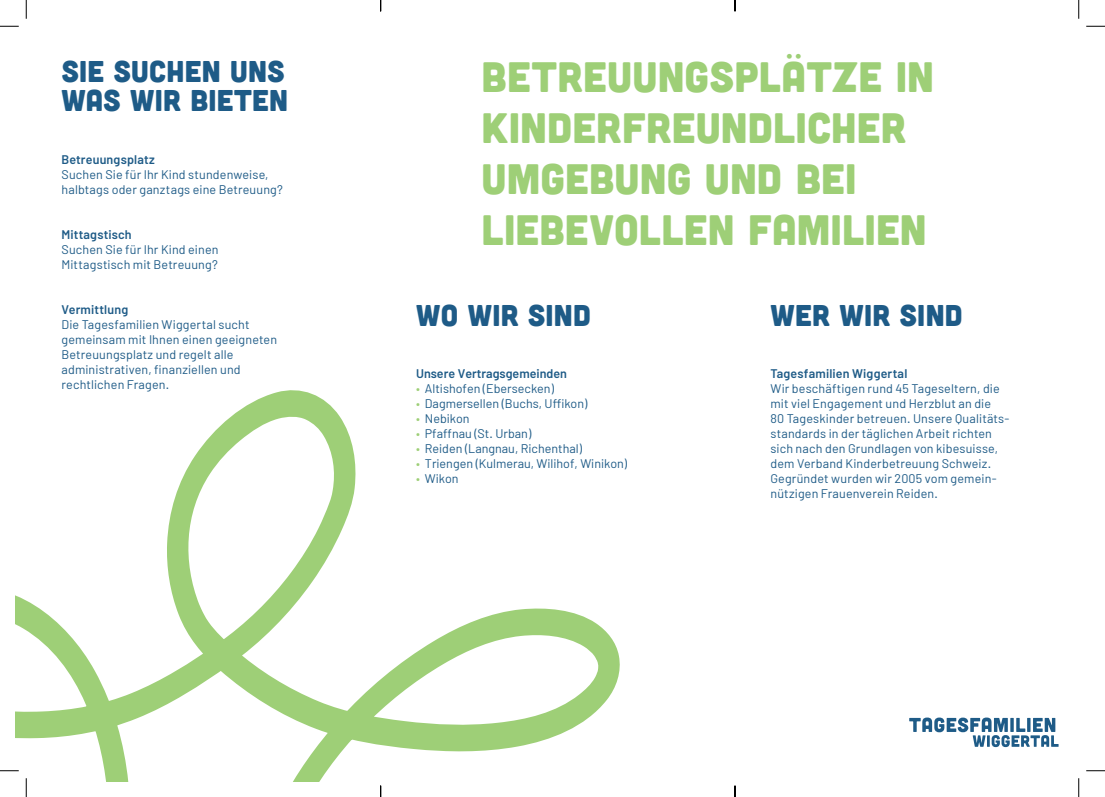
<style>
.page{position:relative;width:1105px;height:797px;background:#fff}
.page>*{position:absolute;margin:0;border:0;box-sizing:border-box;transform-origin:0 0}
.titel_gross{font:42.5px/51px "Cubano";letter-spacing:.005em;color:#9ecf77}
.titel_gross-2{font:30px "Cubano";letter-spacing:.01em;color:#1e5b87}
.text_blau{font:12.5px/15px "Barlow";letter-spacing:.01em;color:#1e5b87}
.text_blau-2{font:600 12.5px "Barlow";letter-spacing:.01em;color:#1e5b87}
.s1{color:#9ecf77}
</style>
<div class="page">
<svg style="left:909px;top:717px;width:149px;height:30px"></svg>
<svg style="left:16px;top:390px;width:604px;height:391px"></svg>
<svg style="left:0;top:25px;width:19px;height:2px"></svg>
<svg style="left:1086px;top:25px;width:19px;height:2px"></svg>
<svg style="left:0;top:770px;width:19px;height:1px"></svg>
<svg style="left:1086px;top:770px;width:19px;height:1px"></svg>
<svg style="left:25px;top:0;width:2px;height:19px"></svg>
<svg style="left:25px;top:778px;width:2px;height:19px"></svg>
<svg style="left:1078px;top:0;width:1px;height:19px"></svg>
<svg style="left:1078px;top:778px;width:1px;height:19px"></svg>
<svg style="left:380px;top:785px;width:1px;height:12px"></svg>
<svg style="left:734px;top:0;width:2px;height:11px"></svg>
<svg style="left:734px;top:785px;width:2px;height:12px"></svg>
<p class="titel_gross-2" style="left:62px;top:52px;width:225px">SIE SUCHEN UNS</p>
<p class="titel_gross-2" style="left:61px;top:82px;width:228px">WAS WIR BIETEN</p>
<p class="text_blau-2" style="left:61px;top:151px;width:95px">Betreuungsplatz</p>
<p class="text_blau" style="left:61px;top:166px;width:223px">Suchen Sie für Ihr Kind stundenweise, halbtags oder ganztags eine Betreuung?</p>
<p class="text_blau-2" style="left:61px;top:226px;width:72px">Mittagstisch</p>
<p class="text_blau" style="left:61px;top:241px;width:159px">Suchen Sie für Ihr Kind einen</p>
<p class="text_blau" style="left:61px;top:256px;width:158px">Mittagstisch mit Betreuung?</p>
<p class="text_blau-2" style="left:61px;top:301px;width:68px">Vermittlung</p>
<p class="text_blau" style="left:61px;top:316px;width:217px">Die Tagesfamilien Wiggertal sucht gemeinsam mit Ihnen einen geeigneten<br>Betreuungsplatz und regelt alle administrativen, finanziellen und rechtlichen Fragen.</p>
<p class="titel_gross" style="left:482px;top:49px;width:454px">BETREUUNGSPLÄTZE IN<br>KINDERFREUNDLICHER<br>UMGEBUNG UND BEI<br>LIEBEVOLLEN FAMILIEN</p>
<p class="titel_gross-2" style="left:416px;top:296px;width:176px">WO WIR SIND</p>
<p class="text_blau-2" style="left:416px;top:366px;width:152px">Unsere Vertragsgemeinden</p>
<p class="text_blau" style="left:416px;top:381px;width:139px"><span class="s1">•</span> Altishofen (Ebersecken)</p>
<p class="text_blau" style="left:416px;top:396px;width:173px"><span class="s1">•</span> Dagmersellen (Buchs, Uffikon)</p>
<p class="text_blau" style="left:416px;top:411px;width:55px"><span class="s1">•</span> Nebikon</p>
<p class="text_blau" style="left:416px;top:426px;width:117px"><span class="s1">•</span> Pfaffnau (St. Urban)</p>
<p class="text_blau" style="left:416px;top:441px;width:167px"><span class="s1">•</span> Reiden (Langnau, Richenthal)</p>
<p class="text_blau" style="left:416px;top:456px;width:213px"><span class="s1">•</span> Triengen (Kulmerau, Wilihof, Winikon)</p>
<p class="text_blau" style="left:416px;top:471px;width:44px"><span class="s1">•</span> Wikon</p>
<p class="titel_gross-2" style="left:770px;top:296px;width:194px">WER WIR SIND</p>
<p class="text_blau-2" style="left:770px;top:366px;width:139px">Tagesfamilien Wiggertal</p>
<p class="text_blau" style="left:770px;top:381px;width:241px">Wir beschäftigen rund 45 Tageseltern, die mit viel Engagement und Herzblut an die<br>80 Tageskinder betreuen. Unsere Qualitäts&shy;standards in der täglichen Arbeit richten sich nach den Grundlagen von kibesuisse, dem Verband Kinderbetreuung Schweiz.<br>Gegründet wurden wir 2005 vom gemein&shy;nützigen Frauenverein Reiden.</p>
</div>
